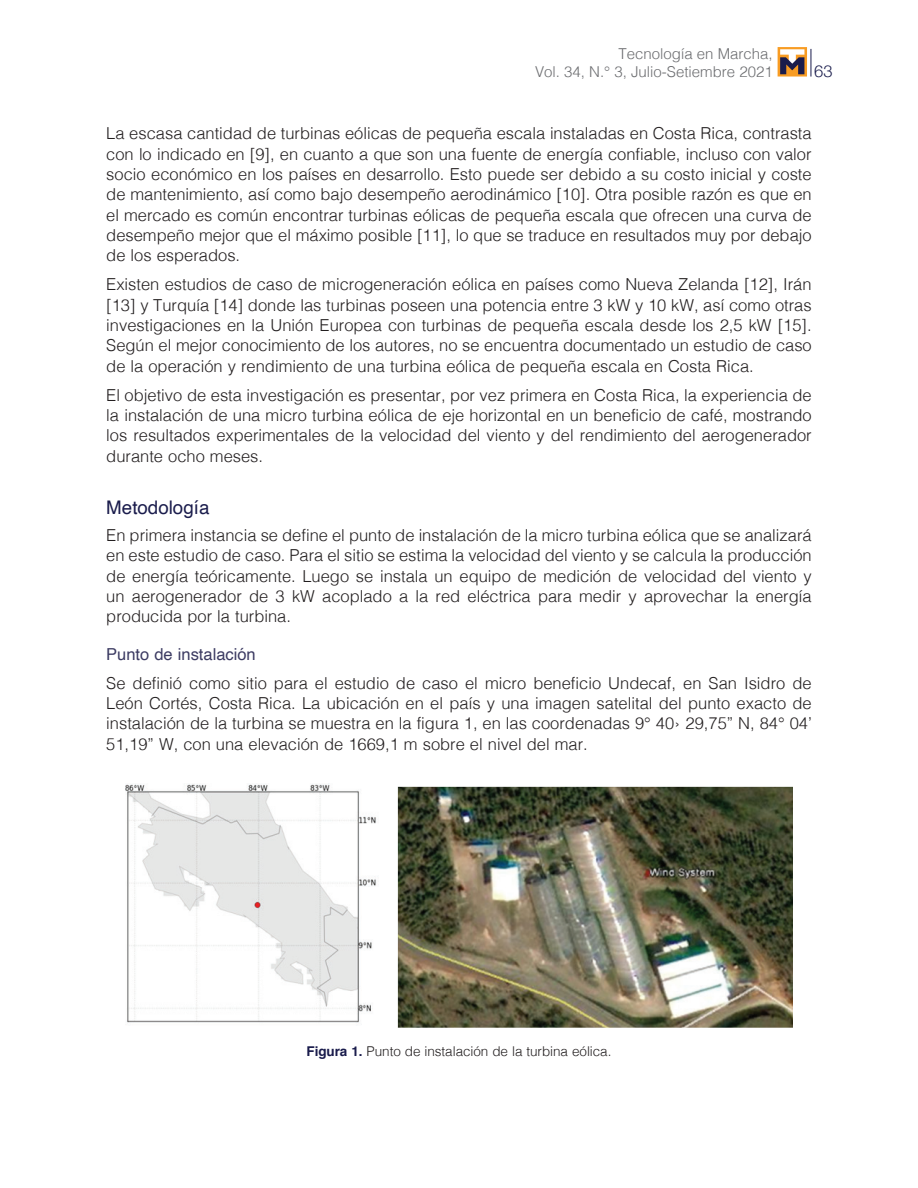
<style>
.page{position:relative;width:918px;height:1188px;background:#fff}
.page>*{position:absolute;margin:0;border:0;box-sizing:border-box;transform-origin:0 0}
.t1{font:18.75px "Helvetica";color:#1a1c4c}
.t2{font:300 16.5px/20.4px "Helvetica";color:#231f20;text-align:justify}
.t3{font:16.5px "Helvetica";color:#3c3b62}
.t4{font:300 16.5px "Helvetica Neue";color:#1a1c4c}
.t5{font:300 15px/18px "Helvetica";color:#6c6d70;text-align:right}
.t6{font:300 13.5px "Helvetica";letter-spacing:-.005em;color:#231f20}
.s1{font-weight:700;color:#1a1c4c}
</style>
<div class="page">
<svg style="left:811px;top:49px;width:1px;height:28px"></svg>
<svg style="left:778px;top:47px;width:29px;height:30px"></svg>
<svg style="left:780px;top:49px;width:24px;height:25px"></svg>
<img style="left:126px;top:783px;width:666px;height:245px">
<p class="t5" style="left:535px;top:43px;width:239px">Tecnología en Marcha,<br>Vol. 34, N.° 3, Julio-Setiembre 2021</p>
<p class="t4" style="left:814px;top:57px;width:20px">63</p>
<p class="t2" style="left:106px;top:122px;width:707px">La escasa cantidad de turbinas eólicas de pequeña escala instaladas en Costa Rica, contrasta con lo indicado en [9], en cuanto a que son una fuente de energía confiable, incluso con valor socio económico en los países en desarrollo. Esto puede ser debido a su costo inicial y coste de mantenimiento, así como bajo desempeño aerodinámico [10]. Otra posible razón es que en el mercado es común encontrar turbinas eólicas de pequeña escala que ofrecen una curva de desempeño mejor que el máximo posible [11], lo que se traduce en resultados muy por debajo de los esperados.</p>
<p class="t2" style="left:106px;top:273px;width:707px">Existen estudios de caso de microgeneración eólica en países como Nueva Zelanda [12], Irán [13] y Turquía [14] donde las turbinas poseen una potencia entre 3 kW y 10 kW, así como otras investigaciones en la Unión Europea con turbinas de pequeña escala desde los 2,5 kW [15].<br>Según el mejor conocimiento de los autores, no se encuentra documentado un estudio de caso de la operación y rendimiento de una turbina eólica de pequeña escala en Costa Rica.</p>
<p class="t2" style="left:106px;top:383px;width:707px">El objetivo de esta investigación es presentar, por vez primera en Costa Rica, la experiencia de la instalación de una micro turbina eólica de eje horizontal en un beneficio de café, mostrando los resultados experimentales de la velocidad del viento y del rendimiento del aerogenerador durante ocho meses.</p>
<p class="t1" style="left:106px;top:493px;width:105px">Metodología</p>
<p class="t2" style="left:106px;top:524px;width:707px">En primera instancia se define el punto de instalación de la micro turbina eólica que se analizará en este estudio de caso. Para el sitio se estima la velocidad del viento y se calcula la producción de energía teóricamente. Luego se instala un equipo de medición de velocidad del viento y un aerogenerador de 3 kW acoplado a la red eléctrica para medir y aprovechar la energía producida por la turbina.</p>
<p class="t3" style="left:106px;top:641px;width:151px">Punto de instalación</p>
<p class="t2" style="left:106px;top:671px;width:707px">Se definió como sitio para el estudio de caso el micro beneficio Undecaf, en San Isidro de León Cortés, Costa Rica. La ubicación en el país y una imagen satelital del punto exacto de instalación de la turbina se muestra en la figura 1, en las coordenadas 9° 40› 29,75” N, 84° 04’ 51,19” W, con una elevación de 1669,1 m sobre el nivel del mar.</p>
<p class="t6" style="left:307px;top:1040px;width:306px"><span class="s1">Figura 1.</span> Punto de instalación de la turbina eólica.</p>
</div>
